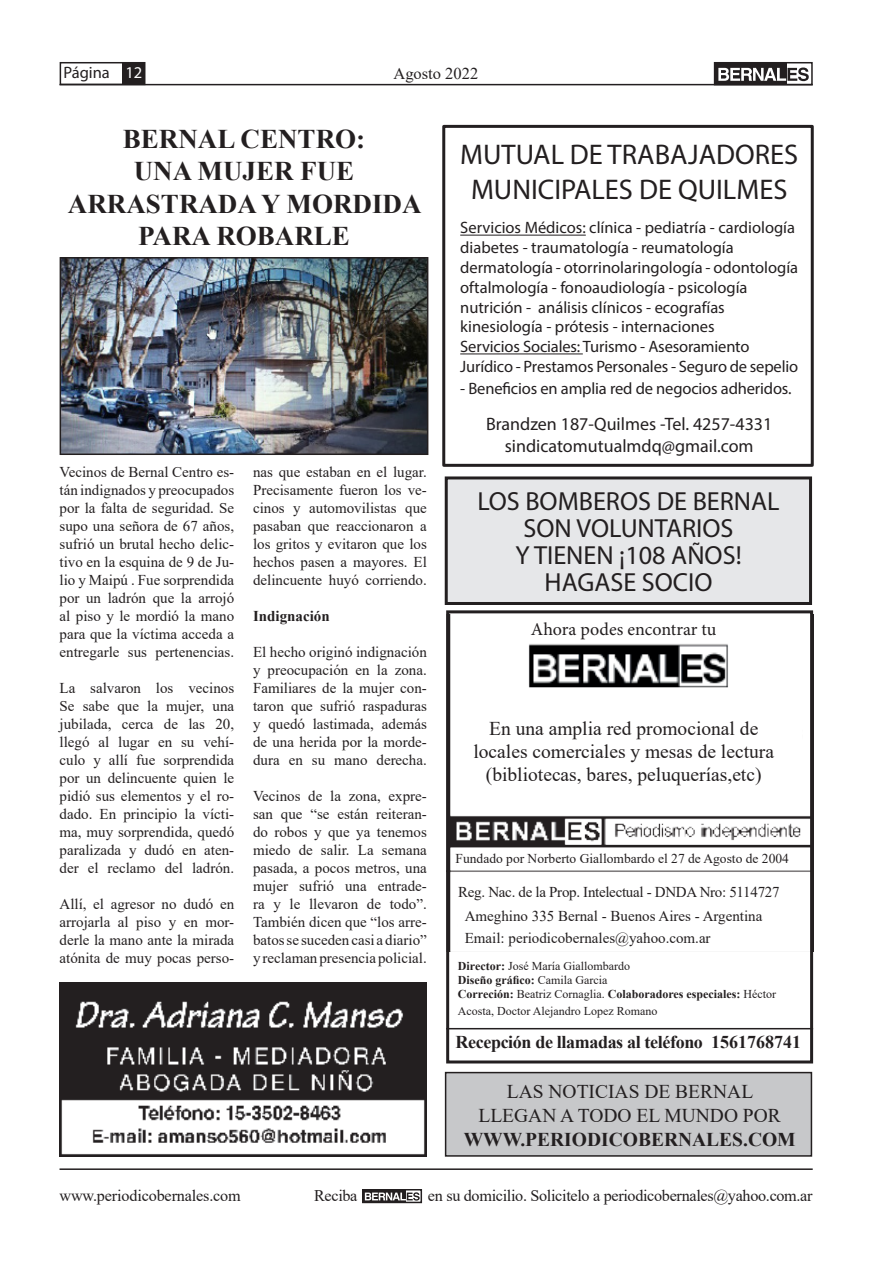
<style>
.page{position:relative;width:893px;height:1263px;background:#fff}
.page>*{position:absolute;margin:0;border:0;box-sizing:border-box;transform-origin:0 0}
.t1{font:28.5px "Myriad Pro";color:#231f20}
.t2{font:700 27px/32.4px "Times New Roman";color:#231f20;text-align:center}
.t3{font:26.25px "Myriad Pro";color:#231f20}
.t4{font:19.5px/23.4px "Times New Roman";color:#231f20;text-align:center}
.t5{font:700 19.5px "Times New Roman";color:#231f20}
.t6{font:18px "Myriad Pro";color:#231f20}
.t7{font:700 18px "Times New Roman";letter-spacing:-.02em;color:#231f20}
.t8{font:18px "Minion Pro";color:#231f20}
.t9{font:700 18px "Times New Roman";color:#231f20}
.t10{font:16.5px/19.8px "Myriad Pro";color:#231f20}
.t11{font:16.5px "Times New Roman";color:#231f20}
.t12{font:16.2px "Times New Roman";letter-spacing:-.02em;color:#231f20}
.t13{font:15px/18px "Times New Roman";color:#231f20;text-align:justify}
.t14{font:15px "Times New Roman";letter-spacing:-.02em;color:#231f20}
.t15{font:700 15px "Times New Roman";color:#231f20}
.t16{font:13.5px/16.5px "Times New Roman";letter-spacing:-.04em;color:#231f20}
.t17{font:13.5px "Times New Roman";color:#231f20}
.t18{font:13.5px "Times New Roman";letter-spacing:-.02em;color:#231f20}
.t19{font:700 12px "Times New Roman";color:#231f20}
.t20{font:12px "Times New Roman";color:#231f20}
.s1{color:#fff}
.s2{font-weight:700}
.s3{font-weight:400}
</style>
<div class="page">
<div style="left:122px;top:63px;width:23px;height:21px;background:#231f20"></div>
<div style="left:60px;top:62px;width:85px;height:23px;border:2px solid #231f20"></div>
<hr style="left:60px;top:84px;width:753px;height:1px;background:#231f20">
<hr style="left:60px;top:1168px;width:753px;height:2px;background:#231f20">
<div style="left:715px;top:63px;width:72px;height:22px;background:#231f20"></div>
<svg style="left:718px;top:68px;width:91px;height:13px"></svg>
<div style="left:714px;top:62px;width:99px;height:23px;border:2px solid #231f20"></div>
<svg style="left:365px;top:1192px;width:54px;height:8px"></svg>
<div style="left:362px;top:1189px;width:60px;height:14px;border:2px solid #231f20"></div>
<img style="left:450px;top:614px;width:359px;height:337px">
<div style="left:455px;top:876px;width:335px;height:34px;background:#fff"></div>
<div style="left:446px;top:610px;width:367px;height:453px;border:3px solid #231f20"></div>
<hr style="left:446px;top:1028px;width:367px;height:1px;background:#231f20">
<div style="left:442px;top:125px;width:372px;height:342px;border:3px solid #231f20"></div>
<hr style="left:460px;top:235px;width:126px;height:1px;background:#231f20">
<hr style="left:460px;top:353px;width:123px;height:1px;background:#231f20">
<div style="left:446px;top:478px;width:364px;height:125px;background:#e6e7e9"></div>
<div style="left:445px;top:476px;width:367px;height:129px;border:3px solid #231f20"></div>
<div style="left:446px;top:1072px;width:365px;height:84px;background:#c7c8ca"></div>
<div style="left:445px;top:1072px;width:367px;height:85px;border:1px solid #231f20"></div>
<div style="left:484px;top:688px;width:293px;height:38px;background:#fff"></div>
<div style="left:458px;top:718px;width:14px;height:26px;background:#fff"></div>
<div style="left:469px;top:692px;width:332px;height:119px;background:#fff"></div>
<div style="left:478px;top:621px;width:292px;height:21px;background:#fff"></div>
<div style="left:458px;top:849px;width:239px;height:19px;background:#fff"></div>
<div style="left:458px;top:911px;width:338px;height:38px;background:#fff"></div>
<img style="left:63px;top:260px;width:362px;height:192px">
<div style="left:60px;top:257px;width:368px;height:198px;border:2px solid #231f20"></div>
<img style="left:59px;top:983px;width:368px;height:173px">
<p class="t10" style="left:64px;top:63px;width:80px">Página <span class="s1">12</span></p>
<p class="t11" style="left:393px;top:62px;width:86px">Agosto 2022</p>
<p class="t2" style="left:123px;top:122px;width:244px">BERNAL CENTRO:</p>
<p class="t2" style="left:134px;top:154px;width:222px">UNA MUJER FUE</p>
<p class="t2" style="left:68px;top:187px;width:355px">ARRASTRADA Y MORDIDA<br>PARA ROBARLE</p>
<p class="t13" style="left:60px;top:462px;width:176px">Vecinos de Bernal Centro es&shy;tán indignados y preocupados por la falta de seguridad. Se supo una señora de 67 años, sufrió un brutal hecho delic&shy;tivo en la esquina de 9 de Ju&shy;lio y Maipú . Fue sorprendida por un ladrón que la arrojó al piso y le mordió la mano para que la víctima acceda a entregarle sus pertenencias.</p>
<p class="t13" style="left:60px;top:678px;width:176px">La salvaron los vecinos</p>
<p class="t13" style="left:60px;top:696px;width:176px">Se sabe que la mujer, una jubilada, cerca de las 20, llegó al lugar en su vehí&shy;culo y allí fue sorprendida por un delincuente quien le pidió sus elementos y el ro&shy;dado. En principio la vícti&shy;ma, muy sorprendida, quedó paralizada y dudó en aten&shy;der el reclamo del ladrón.</p>
<p class="t13" style="left:60px;top:894px;width:176px">Allí, el agresor no dudó en arrojarla al piso y en mor&shy;derle la mano ante la mirada atónita de muy pocas perso-</p>
<p class="t13" style="left:253px;top:462px;width:175px">nas que estaban en el lugar.<br>Precisamente fueron los ve&shy;cinos y automovilistas que pasaban que reaccionaron a los gritos y evitaron que los hechos pasen a mayores. El delincuente huyó corriendo.</p>
<p class="t15" style="left:253px;top:605px;width:78px">Indignación</p>
<p class="t13" style="left:253px;top:642px;width:175px">El hecho originó indignación y preocupación en la zona.<br>Familiares de la mujer con&shy;taron que sufrió raspaduras y quedó lastimada, además de una herida por la morde&shy;dura en su mano derecha.</p>
<p class="t13" style="left:253px;top:786px;width:175px">Vecinos de la zona, expre&shy;san que “se están reiteran&shy;do robos y que ya tenemos miedo de salir. La semana pasada, a pocos metros, una mujer sufrió una entrade&shy;ra y le llevaron de todo”.</p>
<p class="t13" style="left:253px;top:912px;width:175px">También dicen que “los arre&shy;batos se suceden casi a diario” y reclaman presencia policial.</p>
<p class="t1" style="left:460px;top:137px;width:339px">MUTUAL DE TRABAJADORES</p>
<p class="t1" style="left:471px;top:172px;width:318px">MUNICIPALES DE QUILMES</p>
<p class="t10" style="left:460px;top:218px;width:339px">Servicios Médicos: clínica - pediatría - cardiología diabetes - traumatología - reumatología dermatología - otorrinolaringología - odontología oftalmología - fonoaudiología - psicología</p>
<p class="t10" style="left:460px;top:297px;width:266px">nutrición - análisis clínicos - ecografías kinesiología - prótesis - internaciones</p>
<p class="t10" style="left:460px;top:337px;width:339px">Servicios Sociales: Turismo - Asesoramiento<br>Jurídico - Prestamos Personales - Seguro de sepelio</p>
<p class="t10" style="left:460px;top:378px;width:333px">- Beneficios en amplia red de negocios adheridos.</p>
<p class="t6" style="left:486px;top:413px;width:288px">Brandzen 187-Quilmes -Tel. 4257-4331</p>
<p class="t6" style="left:505px;top:435px;width:250px">sindicatomutualmdq@gmail.com</p>
<p class="t3" style="left:477px;top:485px;width:304px">LOS BOMBEROS DE BERNAL</p>
<p class="t3" style="left:524px;top:512px;width:211px">SON VOLUNTARIOS</p>
<p class="t3" style="left:515px;top:539px;width:228px">Y TIENEN ¡108 AÑOS!</p>
<p class="t3" style="left:545px;top:566px;width:169px">HAGASE SOCIO</p>
<p class="t8" style="left:531px;top:617px;width:187px">Ahora podes encontrar tu</p>
<p class="t4" style="left:473px;top:716px;width:302px">En una amplia red promocional de locales comerciales y mesas de lectura (bibliotecas, bares, peluquerías,etc)</p>
<p class="t17" style="left:456px;top:849px;width:335px">Fundado por Norberto Giallombardo el 27 de Agosto de 2004</p>
<p class="t14" style="left:458px;top:882px;width:323px">Reg. Nac. de la Prop. Intelectual - DNDA Nro: 5114727</p>
<p class="t13" style="left:465px;top:906px;width:299px">Ameghino 335 Bernal - Buenos Aires - Argentina</p>
<p class="t13" style="left:465px;top:928px;width:247px">Email: periodicobernales@yahoo.com.ar</p>
<p class="t18" style="left:455px;top:956px;width:172px"><span class="s2">Director</span> Norberto Giallombardo</p>
<p class="t16" style="left:455px;top:990px;width:344px">Rodrigo Navarro / <span class="s2">Corrección:</span> Beatriz Cornaglia. <span class="s2">Colaboradores especiales:</span> César Fregossi, Héctor Acosta, Alejandro Lopez Romano.</p>
<p class="t7" style="left:455px;top:1029px;width:276px">Recepción de llamadas al teléfono 15-</p>
<p class="t7" style="left:764px;top:1029px;width:42px">-8741</p>
<p class="t20" style="left:458px;top:957px;width:174px"><span class="s2">Director:</span> José María Giallombardo</p>
<p class="t19" style="left:458px;top:971px;width:151px">Diseño gráfico: <span class="s3">Camila Garcia</span></p>
<p class="t19" style="left:458px;top:986px;width:320px">Correción: <span class="s3">Beatriz Cornaglia.</span> Colaboradores especiales: <span class="s3">Héctor</span></p>
<p class="t20" style="left:458px;top:1002px;width:201px">Acosta, Doctor Alejandro Lopez Romano</p>
<p class="t9" style="left:711px;top:1029px;width:91px">1561768741</p>
<p class="t4" style="left:507px;top:1079px;width:248px">LAS NOTICIAS DE BERNAL</p>
<p class="t4" style="left:478px;top:1103px;width:304px">LLEGAN A TODO EL MUNDO POR</p>
<p class="t5" style="left:464px;top:1125px;width:333px">WWW.PERIODICOBERNALES.COM</p>
<p class="t12" style="left:60px;top:1184px;width:183px">www.periodicobernales.com</p>
<p class="t12" style="left:314px;top:1184px;width:45px">Reciba</p>
<p class="t12" style="left:428px;top:1184px;width:386px">en su domicilio. Solicitelo a periodicobernales@yahoo.com.ar</p>
</div>
